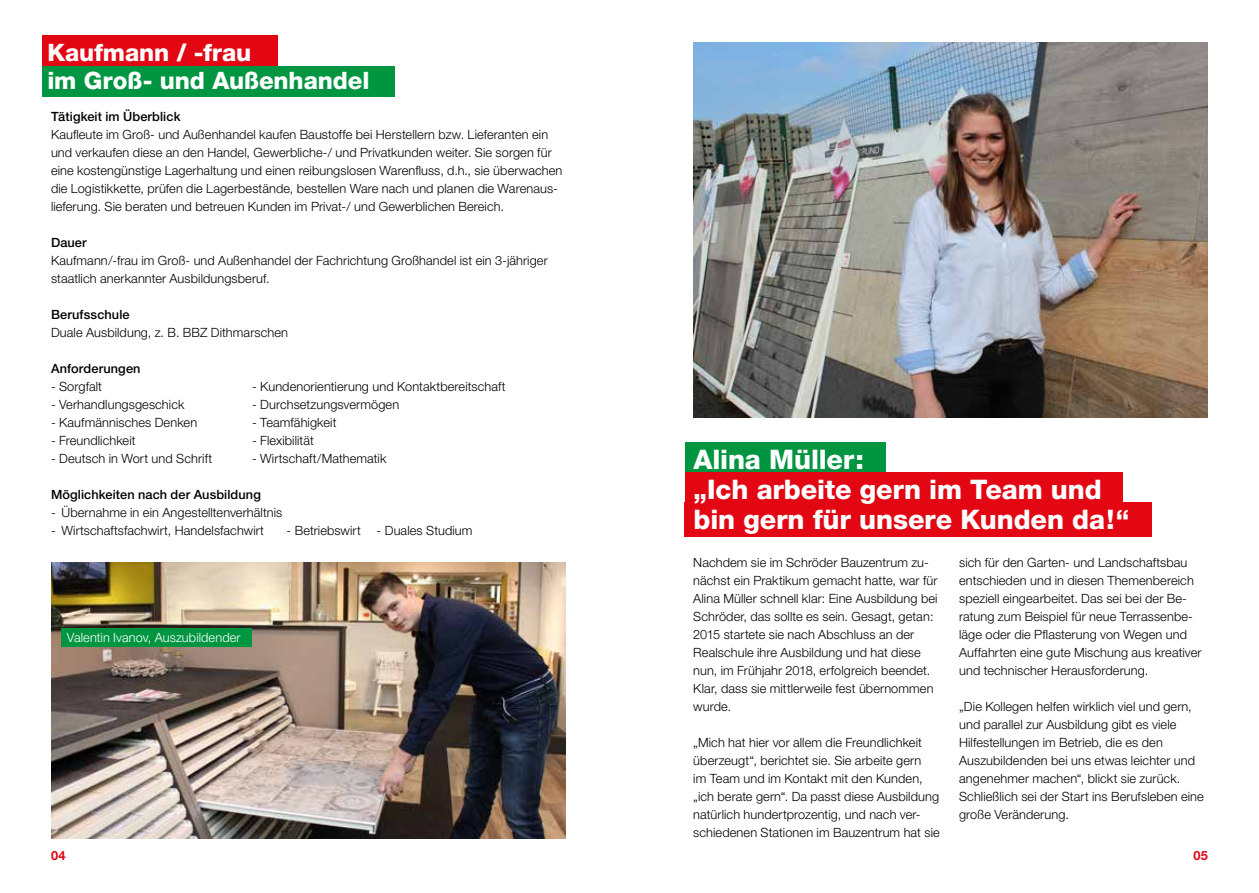
<style>
.page{position:relative;width:1259px;height:893px;background:#fff}
.page>*{position:absolute;margin:0;border:0;box-sizing:border-box;transform-origin:0 0}
.t1{font:800 27px/30px "Helvetica Neue";letter-spacing:-.005em;color:#fff}
.t2{font:800 24px/28.5px "Helvetica Neue";letter-spacing:-.005em;color:#fff}
.t3{font:300 12.75px/18px "Helvetica Neue";letter-spacing:.01em;color:#000}
.t4{font:500 12.75px "Helvetica Neue";letter-spacing:.01em;color:#000}
.t5{font:300 12.75px "Helvetica Neue";letter-spacing:.005em;color:#fff}
.t6{font:700 12.75px "Helvetica Neue CE";color:#e30613}
</style>
<div class="page">
<div style="left:43px;top:35px;width:235px;height:31px;background:#e30613"></div>
<div style="left:43px;top:66px;width:352px;height:31px;background:#009641"></div>
<div style="left:685px;top:442px;width:200px;height:31px;background:#009641"></div>
<div style="left:685px;top:473px;width:437px;height:34px;background:#e30613"></div>
<div style="left:685px;top:502px;width:467px;height:34px;background:#e30613"></div>
<img style="left:51px;top:562px;width:515px;height:276px">
<img style="left:693px;top:43px;width:515px;height:375px">
<div style="left:61px;top:628px;width:190px;height:19px;background:#009641"></div>
<h2 class="t2" style="left:47px;top:38px;width:324px">Kaufmann / -frau<br>im Groß- und Außenhandel</h2>
<p class="t4" style="left:51px;top:109px;width:131px">Tätigkeit im Überblick</p>
<p class="t3" style="left:51px;top:125px;width:513px">Kaufleute im Groß- und Außenhandel kaufen Baustoffe bei Herstellern bzw. Lieferanten ein und verkaufen diese an den Handel, Gewerbliche-/ und Privatkunden weiter. Sie sorgen für eine kostengünstige Lagerhaltung und einen reibungslosen Warenfluss, d.h., sie überwachen die Logistikkette, prüfen die Lagerbestände, bestellen Ware nach und planen die Warenaus&shy;lieferung. Sie beraten und betreuen Kunden im Privat-/ und Gewerblichen Bereich.</p>
<p class="t4" style="left:51px;top:235px;width:37px">Dauer</p>
<p class="t3" style="left:51px;top:251px;width:498px">Kaufmann/-frau im Groß- und Außenhandel der Fachrichtung Großhandel ist ein 3-jähriger staatlich anerkannter Ausbildungsberuf.</p>
<p class="t4" style="left:51px;top:307px;width:80px">Berufsschule</p>
<p class="t3" style="left:51px;top:323px;width:238px">Duale Ausbildung, z. B. BBZ Dithmarschen</p>
<p class="t4" style="left:51px;top:361px;width:91px">Anforderungen</p>
<p class="t3" style="left:51px;top:377px;width:52px">- Sorgfalt</p>
<p class="t3" style="left:252px;top:377px;width:255px">- Kundenorientierung und Kontaktbereitschaft</p>
<p class="t3" style="left:51px;top:395px;width:135px">- Verhandlungsgeschick</p>
<p class="t3" style="left:252px;top:395px;width:149px">- Durchsetzungsvermögen</p>
<p class="t3" style="left:51px;top:413px;width:148px">- Kaufmännisches Denken</p>
<p class="t3" style="left:252px;top:413px;width:86px">- Teamfähigkeit</p>
<p class="t3" style="left:51px;top:431px;width:86px">- Freundlichkeit</p>
<p class="t3" style="left:252px;top:431px;width:63px">- Flexibilität</p>
<p class="t3" style="left:51px;top:449px;width:163px">- Deutsch in Wort und Schrift</p>
<p class="t3" style="left:252px;top:449px;width:136px">- Wirtschaft/Mathematik</p>
<p class="t4" style="left:51px;top:487px;width:211px">Möglichkeiten nach der Ausbildung</p>
<p class="t3" style="left:51px;top:503px;width:233px">- Übernahme in ein Angestelltenverhältnis</p>
<p class="t3" style="left:51px;top:521px;width:214px">- Wirtschaftsfachwirt, Handelsfachwirt</p>
<p class="t3" style="left:287px;top:521px;width:187px">- Betriebswirt - Duales Studium</p>
<p class="t5" style="left:67px;top:630px;width:175px">Valentin Ivanov, Auszubildender</p>
<h1 class="t1" style="left:693px;top:444px;width:437px">Alina Müller:<br>„Ich arbeite gern im Team und bin gern für unsere Kunden da!“</h1>
<p class="t3" style="left:693px;top:553px;width:246px">Nachdem sie im Schröder Bauzentrum zu&shy;nächst ein Praktikum gemacht hatte, war für Alina Müller schnell klar: Eine Ausbildung bei Schröder, das sollte es sein. Gesagt, getan:<br>2015 startete sie nach Abschluss an der Realschule ihre Ausbildung und hat diese nun, im Frühjahr 2018, erfolgreich beendet.<br>Klar, dass sie mittlerweile fest übernommen wurde.</p>
<p class="t3" style="left:693px;top:733px;width:248px">„Mich hat hier vor allem die Freundlichkeit überzeugt“, berichtet sie. Sie arbeite gern<br>im Team und im Kontakt mit den Kunden, „ich berate gern“. Da passt diese Ausbildung natürlich hundertprozentig, und nach ver&shy;schiedenen Stationen im Bauzentrum hat sie</p>
<p class="t3" style="left:959px;top:553px;width:244px">sich für den Garten- und Landschaftsbau entschieden und in diesen Themenbereich speziell eingearbeitet. Das sei bei der Be&shy;ratung zum Beispiel für neue Terrassenbe&shy;läge oder die Pflasterung von Wegen und Auffahrten eine gute Mischung aus kreativer und technischer Herausforderung.</p>
<p class="t3" style="left:959px;top:697px;width:246px">„Die Kollegen helfen wirklich viel und gern, und parallel zur Ausbildung gibt es viele Hilfestellungen im Betrieb, die es den Auszubildenden bei uns etwas leichter und angenehmer machen“, blickt sie zurück.<br>Schließlich sei der Start ins Berufsleben eine große Veränderung.</p>
<p class="t6" style="left:51px;top:848px;width:16px">04</p>
<p class="t6" style="left:1193px;top:848px;width:16px">05</p>
</div>
